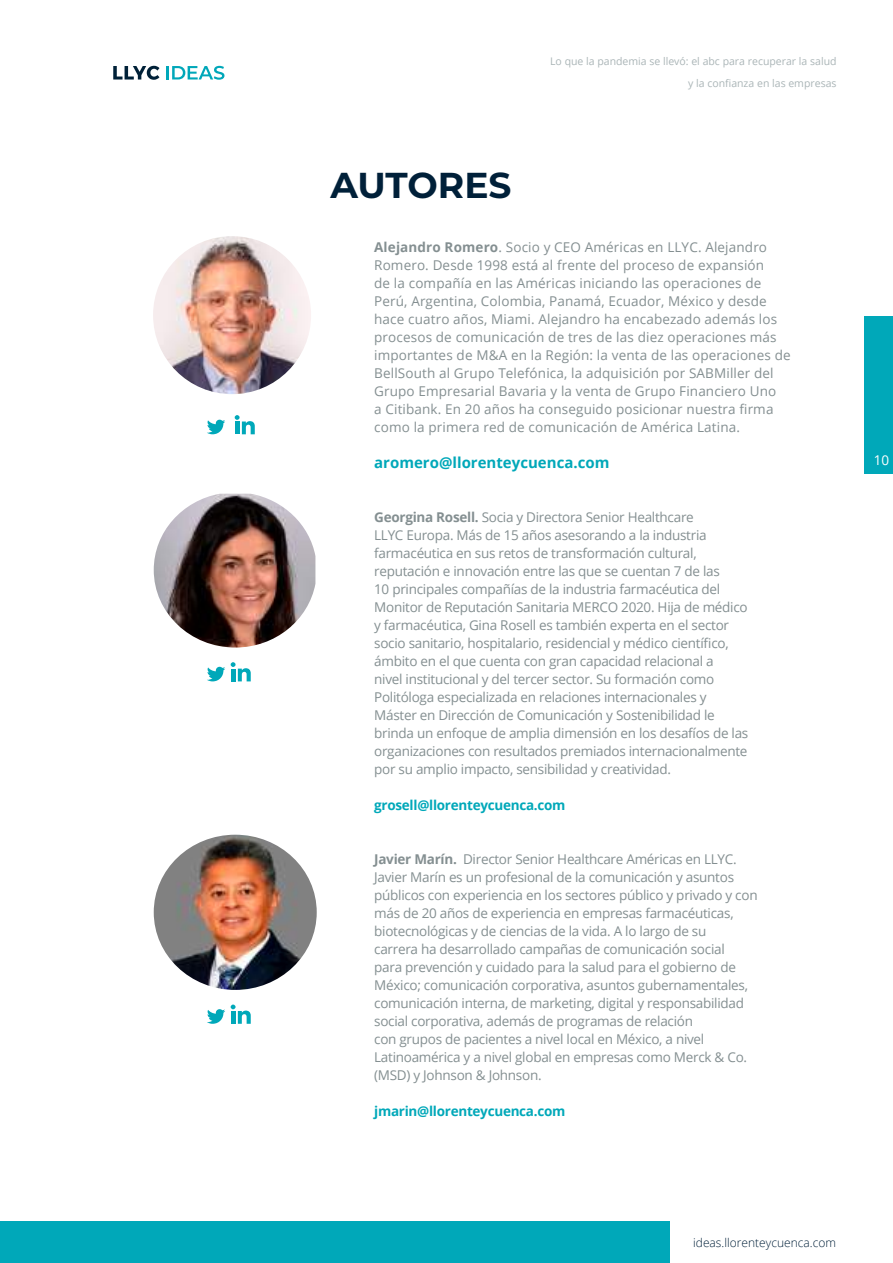
<style>
.page{position:relative;width:893px;height:1263px;background:#fff}
.page>*{position:absolute;margin:0;border:0;box-sizing:border-box;transform-origin:0 0}
.t1{font:700 36px "Montserrat";letter-spacing:-.005em;color:#002039}
.t2{font:700 15px "Open Sans";color:#00a8b9}
.t3{font:13.5px/18px "Open Sans";letter-spacing:-.02em;color:#848f91}
.t4{font:13.5px/18px "Open Sans";letter-spacing:.01em;color:#848f91}
.t5{font:700 13.5px "Open Sans";letter-spacing:-.02em;color:#00a8b9}
.t6{font:13.5px "Open Sans";color:#fff}
.t7{font:300 12px "Open Sans";color:#002039}
.t8{font:10.5px/22px "Open Sans";color:#aab5b7;text-align:right}
.s1{font-weight:700}
</style>
<div class="page">
<div style="left:864px;top:316px;width:29px;height:158px;background:#00a8b9"></div>
<div style="left:0;top:1221px;width:669px;height:42px;background:#00a8b9"></div>
<svg style="left:166px;top:66px;width:58px;height:14px"></svg>
<svg style="left:113px;top:66px;width:46px;height:14px"></svg>
<svg style="left:235px;top:415px;width:20px;height:19px"></svg>
<svg style="left:207px;top:420px;width:18px;height:14px"></svg>
<img style="left:153px;top:236px;width:158px;height:158px;border-radius:79px">
<svg style="left:231px;top:662px;width:20px;height:19px"></svg>
<svg style="left:207px;top:667px;width:18px;height:14px"></svg>
<img style="left:154px;top:494px;width:161px;height:153px">
<svg style="left:231px;top:1004px;width:20px;height:20px"></svg>
<svg style="left:207px;top:1009px;width:18px;height:15px"></svg>
<img style="left:154px;top:835px;width:163px;height:155px">
<h1 class="t1" style="left:331px;top:159px;width:182px">AUTORES</h1>
<p class="t8" style="left:550px;top:50px;width:288px">Lo que la pandemia se llevó: el abc para recuperar la salud y la confianza en las empresas</p>
<p class="t4" style="left:374px;top:238px;width:418px"><span class="s1">Alejandro Romero</span>. Socio y CEO Américas en LLYC. Alejandro Romero. Desde 1998 está al frente del proceso de expansión<br>de la compañía en las Américas iniciando las operaciones de Perú, Argentina, Colombia, Panamá, Ecuador, México y desde hace cuatro años, Miami. Alejandro ha encabezado además los procesos de comunicación de tres de las diez operaciones más importantes de M&amp;A en la Región: la venta de las operaciones de BellSouth al Grupo Telefónica, la adquisición por SABMiller del Grupo Empresarial Bavaria y la venta de Grupo Financiero Uno<br>a Citibank. En 20 años ha conseguido posicionar nuestra firma como la primera red de comunicación de América Latina.</p>
<p class="t2" style="left:374px;top:452px;width:237px">aromero@llorenteycuenca.com</p>
<p class="t3" style="left:374px;top:508px;width:376px"><span class="s1">Georgina Rosell.</span> Socia y Directora Senior Healthcare<br>LLYC Europa. Más de 15 años asesorando a la industria farmacéutica en sus retos de transformación cultural, reputación e innovación entre las que se cuentan 7 de las<br>10 principales compañías de la industria farmacéutica del Monitor de Reputación Sanitaria MERCO 2020. Hija de médico y farmacéutica, Gina Rosell es también experta en el sector socio sanitario, hospitalario, residencial y médico científico, ámbito en el que cuenta con gran capacidad relacional a<br>nivel institucional y del tercer sector. Su formación como Politóloga especializada en relaciones internacionales y Máster en Dirección de Comunicación y Sostenibilidad le brinda un enfoque de amplia dimensión en los desafíos de las organizaciones con resultados premiados internacionalmente por su amplio impacto, sensibilidad y creatividad.</p>
<p class="t5" style="left:374px;top:796px;width:193px">grosell@llorenteycuenca.com</p>
<p class="t3" style="left:374px;top:850px;width:385px"><span class="s1">Javier Marín.</span> Director Senior Healthcare Américas en LLYC.<br>Javier Marín es un profesional de la comunicación y asuntos públicos con experiencia en los sectores público y privado y con más de 20 años de experiencia en empresas farmacéuticas, biotecnológicas y de ciencias de la vida. A lo largo de su<br>carrera ha desarrollado campañas de comunicación social<br>para prevención y cuidado para la salud para el gobierno de México; comunicación corporativa, asuntos gubernamentales, comunicación interna, de marketing, digital y responsabilidad social corporativa, además de programas de relación<br>con grupos de pacientes a nivel local en México, a nivel Latinoamérica y a nivel global en empresas como Merck &amp; Co. (MSD) y Johnson &amp; Johnson.</p>
<p class="t5" style="left:374px;top:1102px;width:193px">jmarin@llorenteycuenca.com</p>
<p class="t6" style="left:874px;top:451px;width:17px">10</p>
<p class="t7" style="left:693px;top:1234px;width:144px">ideas.llorenteycuenca.com</p>
</div>
